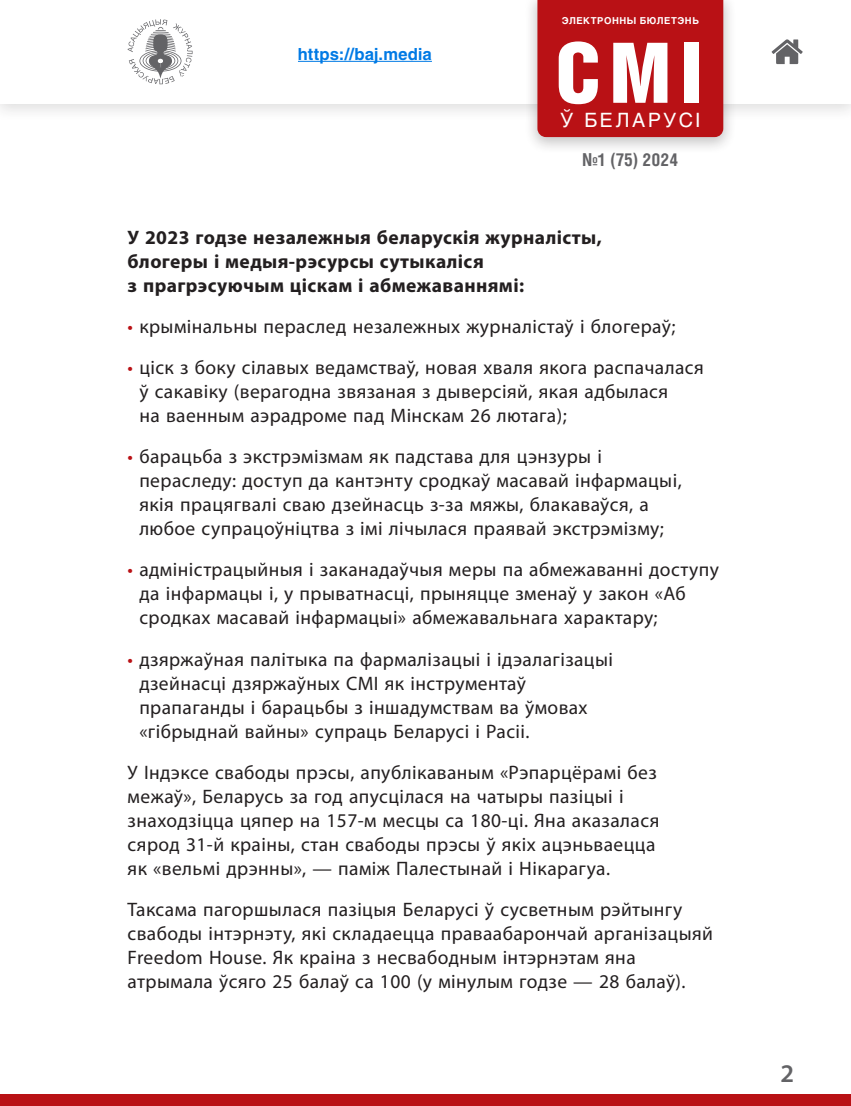
<style>
.page{position:relative;width:851px;height:1106px;background:#fff}
.page>*{position:absolute;margin:0;border:0;box-sizing:border-box;transform-origin:0 0}
.t1{font:83.55px "Helios Cond Black C";color:#fff}
.t2{font:600 25.5px "Myriad Pro";color:#636366}
.t3{font:19.5px/24px "Myriad Pro";letter-spacing:.02em;color:#231f20}
.t4{font:700 19.5px/24px "Myriad Pro";letter-spacing:.02em;color:#231f20}
.t5{font:19.5px "Helios C";letter-spacing:.13em;color:#fff}
.t6{font:700 17.85px "Helios Cond C";color:#636366}
.t7{font:700 16.5px "Helios C";letter-spacing:.005em;color:#007ae5}
.t8{font:700 9.45px "Helios C";letter-spacing:.06em;color:#fff}
.s1{color:#b91115}
</style>
<div class="page">
<div style="left:0;top:1094px;width:850px;height:12px;background:#b91115"></div>
<div style="left:0;top:0;width:850px;height:122px;background:#231f20;opacity:.15"></div>
<div style="left:0;top:0;width:850px;height:103px;background:#fff"></div>
<svg style="left:128px;top:19px;width:64px;height:65px"></svg>
<hr style="left:298px;top:61px;width:134px;height:1px;background:#007ae5">
<svg style="left:771px;top:39px;width:31px;height:25px"></svg>
<div style="left:523px;top:0;width:213px;height:155px;background:#231f20;opacity:.25"></div>
<div style="left:537px;top:0;width:186px;height:137px;background:#b91115"></div>
<p class="t7" style="left:298px;top:44px;width:135px">https://baj.media</p>
<p class="t8" style="left:561px;top:15px;width:139px">ЭЛЕКТРОННЫ БЮЛЕТЭНЬ</p>
<h1 class="t1" style="left:555px;top:25px;width:149px">СМІ</h1>
<p class="t5" style="left:560px;top:109px;width:141px">Ў БЕЛАРУСІ</p>
<p class="t6" style="left:582px;top:149px;width:97px">№1 (75) 2024</p>
<p class="t4" style="left:128px;top:225px;width:475px">У 2023 годзе незалежныя беларускія журналісты, блогеры і медыя-рэсурсы сутыкаліся<br>з прагрэсуючым ціскам і абмежаваннямі:</p>
<p class="t3" style="left:128px;top:314px;width:549px"><span class="s1">•</span> крымінальны пераслед незалежных журналістаў і блогераў;</p>
<p class="t3" style="left:139px;top:355px;width:566px;text-indent:-12px"><span class="s1">•</span> ціск з боку сілавых ведамстваў, новая хваля якога распачалася ў сакавіку (верагодна звязаная з дыверсіяй, якая адбылася<br>на ваенным аэрадроме пад Мінскам 26 лютага);</p>
<p class="t3" style="left:139px;top:444px;width:543px;text-indent:-12px"><span class="s1">•</span> барацьба з экстрэмізмам як падстава для цэнзуры і пераследу: доступ да кантэнту сродкаў масавай інфармацыі, якія працягвалі сваю дзейнасць з-за мяжы, блакаваўся, а любое супрацоўніцтва з імі лічылася праявай экстрэмізму;</p>
<p class="t3" style="left:139px;top:557px;width:581px;text-indent:-12px"><span class="s1">•</span> адміністрацыйныя і заканадаўчыя меры па абмежаванні доступу да інфармацы і, у прыватнасці, прыняцце зменаў у закон «Аб сродках масавай інфармацыі» абмежавальнага характару;</p>
<p class="t3" style="left:139px;top:646px;width:475px;text-indent:-12px"><span class="s1">•</span> дзяржаўная палітыка па фармалізацыі і ідэалагізацыі дзейнасці дзяржаўных СМІ як інструментаў прапаганды і барацьбы з іншадумствам ва ўмовах «гібрыднай вайны» супраць Беларусі і Расіі.</p>
<p class="t3" style="left:128px;top:759px;width:533px">У Індэксе свабоды прэсы, апублікаваным «Рэпарцёрамі без межаў», Беларусь за год апусцілася на чатыры пазіцыі і знаходзіцца цяпер на 157-м месцы са 180-ці. Яна аказалася сярод 31-й краіны, стан свабоды прэсы ў якіх ацэньваецца як «вельмі дрэнны», — паміж Палестынай і Нікарагуа.</p>
<p class="t3" style="left:128px;top:896px;width:587px">Таксама пагоршылася пазіцыя Беларусі ў сусветным рэйтынгу свабоды інтэрнэту, які складаецца праваабарончай арганізацыяй Freedom House. Як краіна з несвабодным інтэрнэтам яна атрымала ўсяго 25 балаў са 100 (у мінулым годзе — 28 балаў).</p>
<h2 class="t2" style="left:780px;top:1057px;width:15px">2</h2>
</div>
